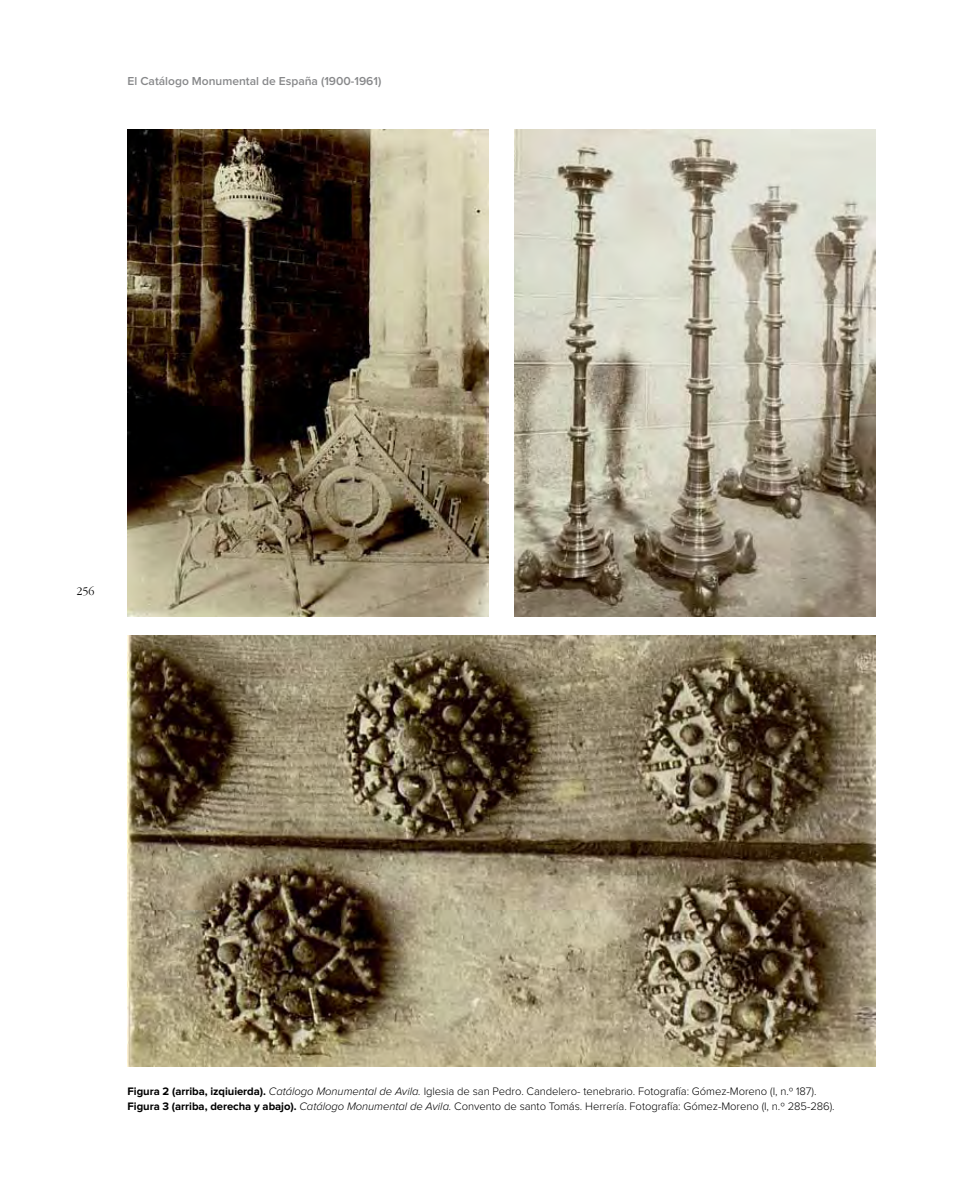
<style>
.page{position:relative;width:978px;height:1191px;background:#fff}
.page>*{position:absolute;margin:0;border:0;box-sizing:border-box;transform-origin:0 0}
.t1{font:600 12px "Proxima Nova";color:#87888a}
.t2{font:300 12px "ITC Garamond Std";color:#000}
.t3{font:300 11.25px/15px "Proxima Nova";letter-spacing:-.005em;color:#000}
.s1{font-weight:700}
.s2{font-style:italic}
</style>
<div class="page">
<img style="left:128px;top:129px;width:361px;height:487px">
<img style="left:514px;top:129px;width:362px;height:487px">
<img style="left:128px;top:635px;width:748px;height:431px">
<p class="t1" style="left:128px;top:76px;width:255px">El Catálogo Monumental de España (1900-1961)</p>
<p class="t2" style="left:77px;top:585px;width:19px">256</p>
<p class="t3" style="left:128px;top:1083px;width:709px"><span class="s1">Figura 2 (arriba, izqiuierda).</span> <span class="s2">Catálogo Monumental de Avila.</span> Iglesia de san Pedro. Candelero- tenebrario. Fotografía: Gómez-Moreno (I, n.º 187).<br><span class="s1">Figura 3 (arriba, derecha y abajo).</span> <span class="s2">Catálogo Monumental de Avila.</span> Convento de santo Tomás. Herrería. Fotografía: Gómez-Moreno (I, n.º 285-286).</p>
</div>
